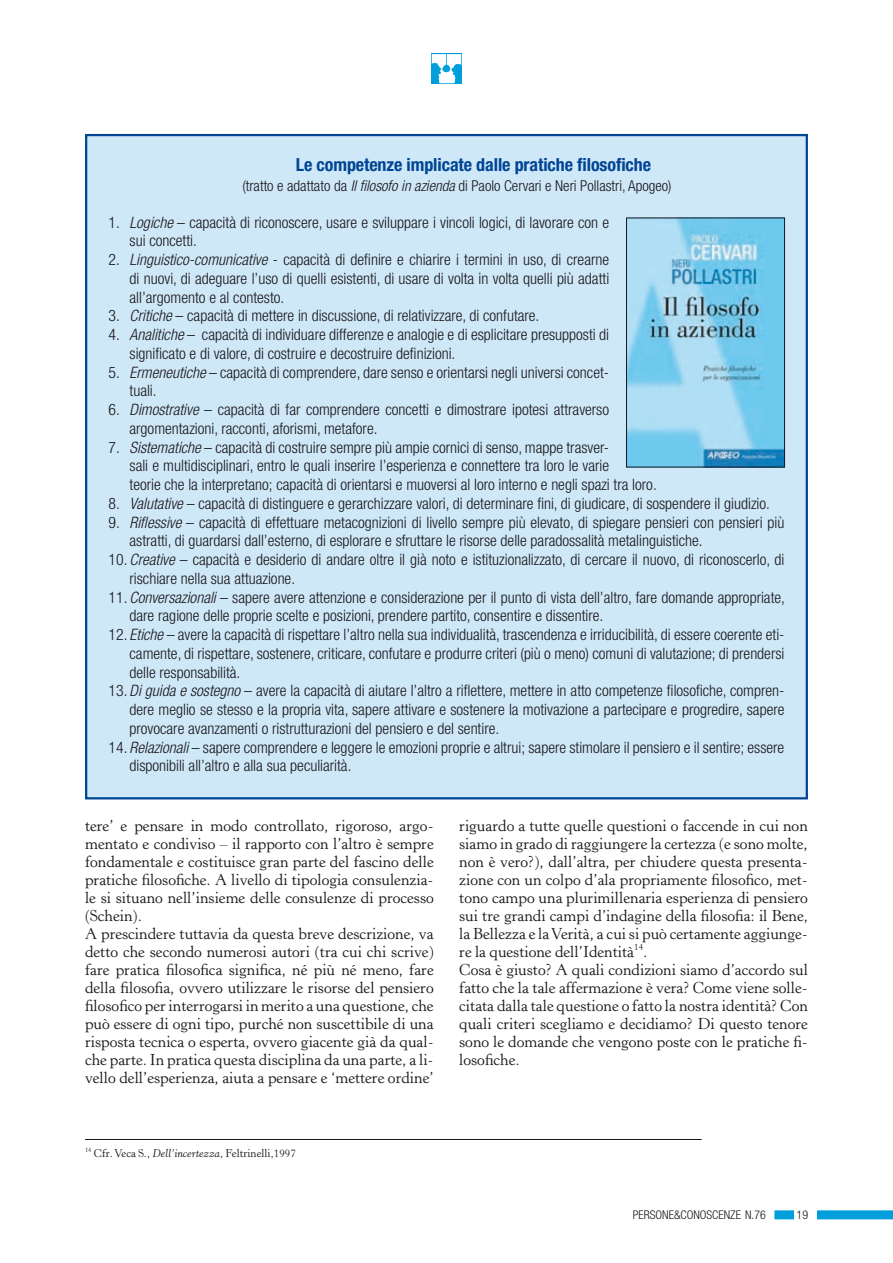
<style>
.page{position:relative;width:893px;height:1263px;background:#fff}
.page>*{position:absolute;margin:0;border:0;box-sizing:border-box;transform-origin:0 0}
.t1{font:700 condensed 18px "Helvetica Neue";letter-spacing:-.005em;color:#004494}
.t2{font:300 condensed 15.75px/18.8px "Helvetica Neue";color:#1a171c}
.t3{font:15.75px/18px "Horley Old Style";color:#1a171c}
.t4{font:300 condensed 15px "Helvetica Neue";color:#1a171c}
.t5{font:300 condensed 12px "Helvetica Neue";color:#1a171c}
.t6{font:11.25px "Horley Old Style";color:#1a171c}
.s1{font-style:italic}
</style>
<div class="page">
<img style="left:431px;top:53px;width:31px;height:30px">
<div style="left:774px;top:1210px;width:119px;height:9px;background:#009edb"></div>
<div style="left:794px;top:1204px;width:23px;height:22px;background:#fff"></div>
<hr style="left:85px;top:1139px;width:617px;height:1px;background:#1a171c">
<div style="left:86px;top:135px;width:721px;height:663px;background:#cfe8f7"></div>
<img style="left:628px;top:220px;width:155px;height:245px">
<div style="left:626px;top:218px;width:159px;height:249px;border:1px solid #1a171c"></div>
<p class="t1" style="left:296px;top:154px;width:357px">Le competenze implicate dalle pratiche filosofiche</p>
<p class="t4" style="left:242px;top:177px;width:430px">(tratto e adattato da <span class="s1">Il filosofo in azienda</span> di Paolo Cervari e Neri Pollastri, Apogeo)</p>
<p class="t2" style="left:130px;top:213px;width:481px;text-indent:-21px">1. <span class="s1">Logiche</span> – capacità di riconoscere, usare e sviluppare i vincoli logici, di lavorare con e sui concetti.</p>
<p class="t2" style="left:130px;top:250px;width:481px;text-align:justify;text-indent:-21px">2. <span class="s1">Linguistico-comunicative</span> - capacità di definire e chiarire i termini in uso, di crearne di nuovi, di adeguare l’uso di quelli esistenti, di usare di volta in volta quelli più adatti all’argomento e al contesto.</p>
<p class="t2" style="left:109px;top:306px;width:432px">3. <span class="s1">Critiche</span> – capacità di mettere in discussione, di relativizzare, di confutare.</p>
<p class="t2" style="left:130px;top:325px;width:481px;text-indent:-21px">4. <span class="s1">Analitiche</span> – capacità di individuare differenze e analogie e di esplicitare presupposti di significato e di valore, di costruire e decostruire definizioni.</p>
<p class="t2" style="left:130px;top:363px;width:481px;text-indent:-21px">5. <span class="s1">Ermeneutiche</span> – capacità di comprendere, dare senso e orientarsi negli universi concet&shy;tuali.</p>
<p class="t2" style="left:130px;top:400px;width:481px;text-indent:-21px">6. <span class="s1">Dimostrative</span> – capacità di far comprendere concetti e dimostrare ipotesi attraverso argomentazioni, racconti, aforismi, metafore.</p>
<p class="t2" style="left:130px;top:438px;width:529px;text-indent:-21px">7. <span class="s1">Sistematiche</span> – capacità di costruire sempre più ampie cornici di senso, mappe trasver-<br>sali e multidisciplinari, entro le quali inserire l’esperienza e connettere tra loro le varie<br>teorie che la interpretano; capacità di orientarsi e muoversi al loro interno e negli spazi tra loro.</p>
<p class="t2" style="left:109px;top:494px;width:663px">8. <span class="s1">Valutative</span> – capacità di distinguere e gerarchizzare valori, di determinare fini, di giudicare, di sospendere il giudizio.</p>
<p class="t2" style="left:130px;top:512px;width:656px;text-indent:-21px">9. <span class="s1">Riflessive</span> – capacità di effettuare metacognizioni di livello sempre più elevato, di spiegare pensieri con pensieri più astratti, di guardarsi dall’esterno, di esplorare e sfruttare le risorse delle paradossalità metalinguistiche.</p>
<p class="t2" style="left:130px;top:550px;width:656px;text-indent:-21px">10. <span class="s1">Creative</span> – capacità e desiderio di andare oltre il già noto e istituzionalizzato, di cercare il nuovo, di riconoscerlo, di rischiare nella sua attuazione.</p>
<p class="t2" style="left:130px;top:587px;width:657px;text-indent:-21px">11. <span class="s1">Conversazionali</span> – sapere avere attenzione e considerazione per il punto di vista dell’altro, fare domande appropriate, dare ragione delle proprie scelte e posizioni, prendere partito, consentire e dissentire.</p>
<p class="t2" style="left:109px;top:625px;width:677px">12. <span class="s1">Etiche</span> – avere la capacità di rispettare l’altro nella sua individualità, trascendenza e irriducibilità, di essere coerente eti-</p>
<p class="t2" style="left:130px;top:644px;width:656px">camente, di rispettare, sostenere, criticare, confutare e produrre criteri (più o meno) comuni di valutazione; di prendersi</p>
<p class="t2" style="left:130px;top:662px;width:112px">delle responsabilità.</p>
<p class="t2" style="left:109px;top:681px;width:677px">13.<span class="s1">Di guida e sostegno</span> – avere la capacità di aiutare l’altro a riflettere, mettere in atto competenze filosofiche, compren-</p>
<p class="t2" style="left:130px;top:700px;width:656px">dere meglio se stesso e la propria vita, sapere attivare e sostenere la motivazione a partecipare e progredire, sapere</p>
<p class="t2" style="left:130px;top:719px;width:371px">provocare avanzamenti o ristrutturazioni del pensiero e del sentire.</p>
<p class="t2" style="left:130px;top:737px;width:656px;text-indent:-21px">14. <span class="s1">Relazionali</span> – sapere comprendere e leggere le emozioni proprie e altrui; sapere stimolare il pensiero e il sentire; essere disponibili all’altro e alla sua peculiarità.</p>
<p class="t3" style="left:85px;top:816px;width:350px">tere’ e pensare in modo controllato, rigoroso, argo&shy;mentato e condiviso – il rapporto con l’altro è sempre fondamentale e costituisce gran parte del fascino delle pratiche filosofiche. A livello di tipologia consulenzia&shy;le si situano nell’insieme delle consulenze di processo (Schein).<br>A prescindere tuttavia da questa breve descrizione, va detto che secondo numerosi autori (tra cui chi scrive) fare pratica filosofica significa, né più né meno, fare della filosofia, ovvero utilizzare le risorse del pensiero filosofico per interrogarsi in merito a una questione, che può essere di ogni tipo, purché non suscettibile di una risposta tecnica o esperta, ovvero giacente già da qual&shy;che parte. In pratica questa disciplina da una parte, a li&shy;vello dell’esperienza, aiuta a pensare e ‘mettere ordine’</p>
<p class="t3" style="left:459px;top:816px;width:350px">riguardo a tutte quelle questioni o faccende in cui non siamo in grado di raggiungere la certezza (e sono molte, non è vero?), dall’altra, per chiudere questa presenta&shy;zione con un colpo d’ala propriamente filosofico, met&shy;tono campo una plurimillenaria esperienza di pensiero sui tre grandi campi d’indagine della filosofia: il Bene, la Bellezza e la Verità, a cui si può certamente aggiunge&shy;re la questione dell’Identità<sup>14</sup>.<br>Cosa è giusto? A quali condizioni siamo d’accordo sul fatto che la tale affermazione è vera? Come viene solle&shy;citata dalla tale questione o fatto la nostra identità? Con quali criteri scegliamo e decidiamo? Di questo tenore sono le domande che vengono poste con le pratiche fi&shy;losofiche.</p>
<p class="t6" style="left:85px;top:1146px;width:213px"><sup>14</sup> Cfr. Veca S., <span class="s1">Dell’incertezza</span>, Feltrinelli,1997</p>
<p class="t5" style="left:633px;top:1208px;width:135px">PERSONE&amp;CONOSCENZE N.76</p>
<p class="t5" style="left:797px;top:1208px;width:13px">19</p>
</div>
